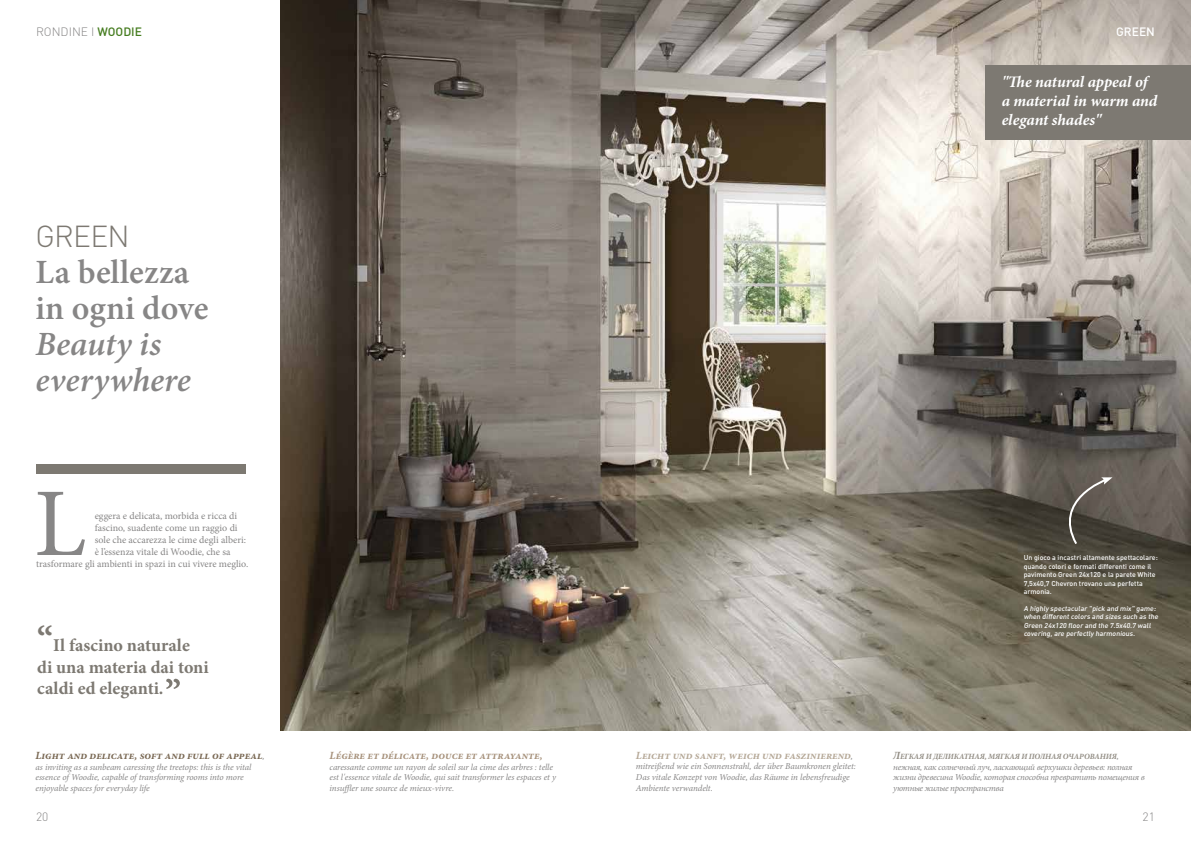
<style>
.page{position:relative;width:1191px;height:842px;background:#fff}
.page>*{position:absolute;margin:0;border:0;box-sizing:border-box;transform-origin:0 0}
.t1{font:600 34px/36px "Minion Pro";color:#878686}
.t2{font:italic 600 34px/36px "Minion Pro";letter-spacing:.005em;color:#878686}
.t3{font:300 30px "DIN";letter-spacing:-.025em;color:#7d7972}
.t4{font:700 18px/21.6px "Minion Pro";color:#7d7972}
.t5{font:italic 700 16px/19.2px "Minion Pro";color:#fff}
.t6{font:300 12px "DIN";color:#878686}
.t7{font:500 12px "DIN";color:#fff}
.t8{font:italic 700 11px "Minion Pro";color:#796853}
.t9{font:italic 700 11px "Minion Pro";color:#b6a998}
.t10{font:italic 700 11px "Minion Pro";color:#a7927c}
.t11{font:10px "Minion Pro";color:#878686}
.t12{font:italic 9px/10.8px "Minion Pro";letter-spacing:-.01em;color:#878686}
.t13{font:italic 700 8px "Minion Pro";letter-spacing:-.015em;color:#928d84}
.t14{font:500 7px/8.4px "DIN";color:#fff}
.s1{font-weight:500;color:#457c1f}
.s2{font-size:36px}
.s3{font-weight:400;font-size:9px;color:#878686}
.s4{font-size:11px}
</style>
<div class="page">
<img style="left:281px;top:0;width:910px;height:730px">
<div style="left:36px;top:464px;width:210px;height:9px;background:#7d7972"></div>
<svg style="left:166px;top:679px;width:14px;height:10px"></svg>
<div style="left:985px;top:65px;width:206px;height:75px;background:#7d7972"></div>
<svg style="left:37px;top:492px;width:48px;height:63px"></svg>
<svg style="left:1051px;top:477px;width:61px;height:69px;background:#59534b"></svg>
<h3 class="t6" style="left:36px;top:24px;width:108px">RONDINE I <span class="s1">WOODIE</span></h3>
<h2 class="t3" style="left:36px;top:218px;width:96px">GREEN</h2>
<h1 class="t1" style="left:36px;top:254px;width:174px">La bellezza in ogni dove</h1>
<h1 class="t2" style="left:36px;top:326px;width:157px">Beauty is everywhere</h1>
<p class="t11" style="left:95px;top:510px;width:144px">eggera e delicata, morbida e ricca di</p>
<p class="t11" style="left:95px;top:522px;width:144px">fascino, suadente come un raggio di</p>
<p class="t11" style="left:95px;top:534px;width:153px">sole che accarezza le cime degli alberi:</p>
<p class="t11" style="left:95px;top:546px;width:137px">è l’essenza vitale di Woodie, che sa</p>
<p class="t11" style="left:36px;top:558px;width:214px">trasformare gli ambienti in spazi in cui vivere meglio.</p>
<h3 class="t4" style="left:37px;top:634px;width:173px"><span class="s2">“</span>Il fascino naturale di una materia dai toni caldi ed eleganti.</h3>
<p class="t8" style="left:36px;top:747px;width:230px">Light and delicate, sof t and f ull of appeal<span class="s3">,</span></p>
<p class="t12" style="left:35px;top:761px;width:217px">as inviting as a sunbeam caressing the treetops: this is the vital essence of Woodie, capable of transforming rooms into more enjoyable spaces for everyday life</p>
<p class="t10" style="left:330px;top:747px;width:214px">Légère et délicate, douce et attrayante,</p>
<p class="t12" style="left:330px;top:761px;width:228px">caressante comme un rayon de soleil sur la cime des arbres : telle est l'essence vitale de Woodie, qui sait transformer les espaces et y insuffler une source de mieux-vivre.</p>
<h3 class="t7" style="left:1116px;top:24px;width:40px">GREEN</h3>
<h3 class="t5" style="left:1001px;top:72px;width:158px">"The natural appeal of a material in warm and elegant shades"</h3>
<p class="t14" style="left:1023px;top:553px;width:136px">Un gioco a incastri altamente spettacolare: quando colori e formati differenti come il pavimento Green 24x120 e la parete White 7,5x40,7 Chevron trovano una perfetta armonia.</p>
<p class="t14" style="left:1023px;top:604px;width:137px">A highly spectacular "pick and mix" game: when different colors and sizes such as the Green 24x120 floor and the 7.5x40.7 wall covering, are perfectly harmonious.</p>
<p class="t9" style="left:636px;top:747px;width:219px">Leicht und sanf t, weich und faszinierend<span class="s3">,</span></p>
<p class="t12" style="left:636px;top:761px;width:221px">mitreißend wie ein Sonnenstrahl, der über Baumkronen gleitet:<br>Das vitale Konzept von Woodie, das Räume in lebensfreudige<br>Ambiente verwandelt.</p>
<p class="t13" style="left:893px;top:750px;width:227px"><span class="s4">Л</span>ЕГКАЯ И ДЕЛИКАТНАЯ, МЯГКАЯ И ПОЛНАЯ ОЧАРОВАНИЯ<span class="s3">,</span></p>
<p class="t12" style="left:893px;top:761px;width:253px">нежная, как солнечный луч, ласкающий верхушки деревьев: полная жизни древесина Woodie, которая способна превратить помещения в уютные жилые пространства</p>
<h3 class="t6" style="left:36px;top:810px;width:14px">20</h3>
<h3 class="t6" style="left:1142px;top:810px;width:14px">21</h3>
</div>
